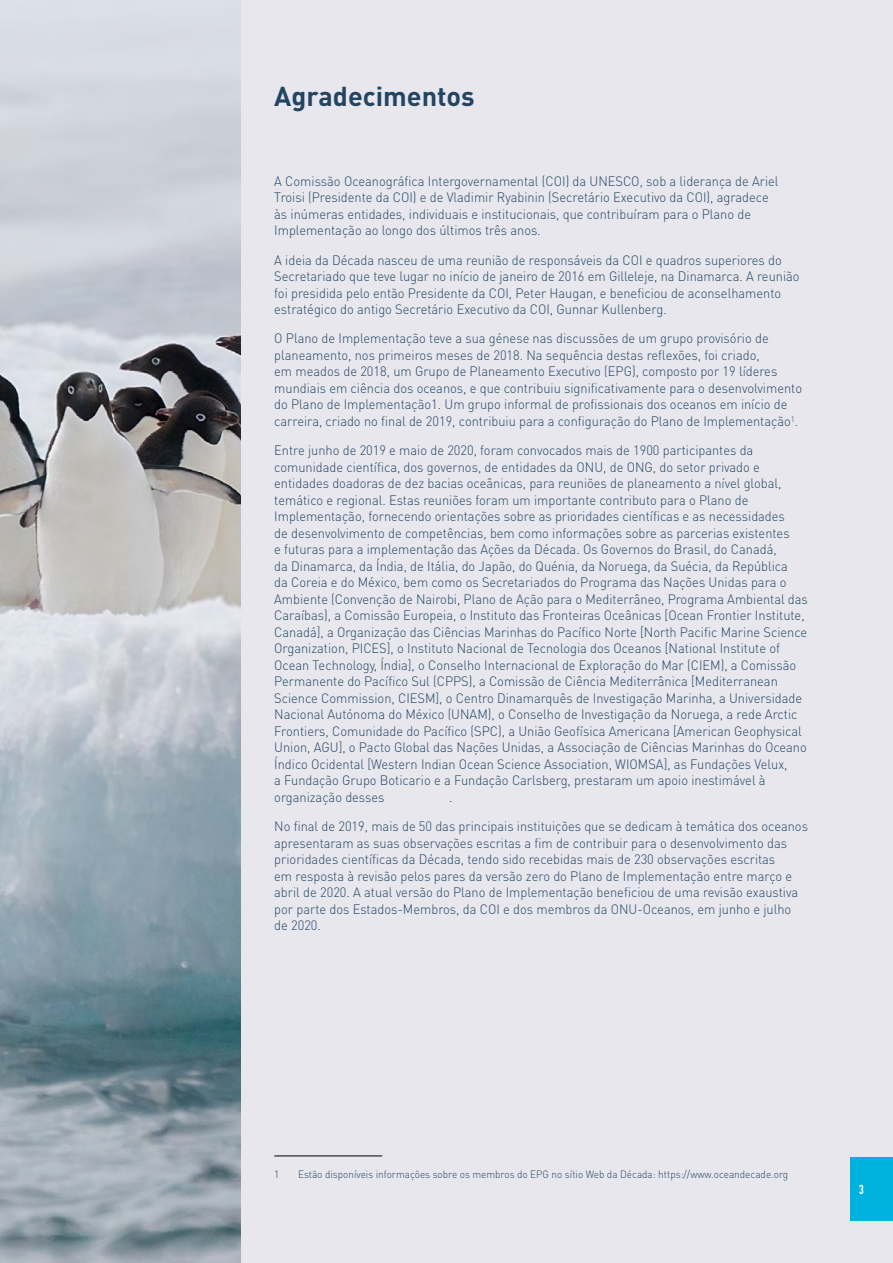
<style>
.page{position:relative;width:893px;height:1263px;background:#fff}
.page>*{position:absolute;margin:0;border:0;box-sizing:border-box;transform-origin:0 0}
.t1{font:700 27px "DINOT";color:#234562}
.t2{font:300 13.5px/16.5px "DINOT";color:#234562;scale:.95 1}
.t3{font:500 condensed 13.5px "DIN Next LT Pro";color:#fff;scale:.95 1}
.t4{font:300 10.5px "DINOT";color:#234562;scale:.95 1}
</style>
<div class="page">
<div style="left:230px;top:0;width:663px;height:1263px;background:#e7e7ed"></div>
<hr style="left:274px;top:1156px;width:108px;height:1px;background:#000">
<img style="left:0;top:0;width:240px;height:1263px">
<div style="left:850px;top:1157px;width:43px;height:63px;background:#00b2dd"></div>
<h1 class="t1" style="left:274px;top:78px;width:202px">Agradecimentos</h1>
<p class="t2" style="left:274px;top:172px;width:532px">A Comissão Oceanográfica Intergovernamental (COI) da UNESCO, sob a liderança de Ariel Troisi (Presidente da COI) e de Vladimir Ryabinin (Secretário Executivo da COI), agradece às inúmeras entidades, individuais e institucionais, que contribuíram para o Plano de Implementação ao longo dos últimos três anos.</p>
<p class="t2" style="left:274px;top:251px;width:554px">A ideia da Década nasceu de uma reunião de responsáveis da COI e quadros superiores do Secretariado que teve lugar no início de janeiro de 2016 em Gilleleje, na Dinamarca. A reunião foi presidida pelo então Presidente da COI, Peter Haugan, e beneficiou de aconselhamento estratégico do antigo Secretário Executivo da COI, Gunnar Kullenberg.</p>
<p class="t2" style="left:274px;top:330px;width:557px">O Plano de Implementação teve a sua génese nas discussões de um grupo provisório de planeamento, nos primeiros meses de 2018. Na sequência destas reflexões, foi criado,<br>em meados de 2018, um Grupo de Planeamento Executivo (EPG), composto por 19 líderes mundiais em ciência dos oceanos, e que contribuiu significativamente para o desenvolvimento do Plano de Implementação1. Um grupo informal de profissionais dos oceanos em início de carreira, criado no final de 2019, contribuiu para a configuração do Plano de Implementação<sup>1</sup>.</p>
<p class="t2" style="left:274px;top:442px;width:563px">Entre junho de 2019 e maio de 2020, foram convocados mais de 1900 participantes da comunidade científica, dos governos, de entidades da ONU, de ONG, do setor privado e entidades doadoras de dez bacias oceânicas, para reuniões de planeamento a nível global, temático e regional. Estas reuniões foram um importante contributo para o Plano de Implementação, fornecendo orientações sobre as prioridades científicas e as necessidades<br>de desenvolvimento de competências, bem como informações sobre as parcerias existentes<br>e futuras para a implementação das Ações da Década. Os Governos do Brasil, do Canadá,<br>da Dinamarca, da Índia, de Itália, do Japão, do Quénia, da Noruega, da Suécia, da República<br>da Coreia e do México, bem como os Secretariados do Programa das Nações Unidas para o Ambiente (Convenção de Nairobi, Plano de Ação para o Mediterrâneo, Programa Ambiental das Caraíbas), a Comissão Europeia, o Instituto das Fronteiras Oceânicas [Ocean Frontier Institute, Canadá], a Organização das Ciências Marinhas do Pacífico Norte [North Pacific Marine Science Organization, PICES], o Instituto Nacional de Tecnologia dos Oceanos [National Institute of Ocean Technology, Índia], o Conselho Internacional de Exploração do Mar (CIEM), a Comissão Permanente do Pacífico Sul (CPPS), a Comissão de Ciência Mediterrânica [Mediterranean Science Commission, CIESM], o Centro Dinamarquês de Investigação Marinha, a Universidade Nacional Autónoma do México (UNAM), o Conselho de Investigação da Noruega, a rede Arctic Frontiers, Comunidade do Pacífico (SPC), a União Geofísica Americana [American Geophysical Union, AGU], o Pacto Global das Nações Unidas, a Associação de Ciências Marinhas do Oceano Índico Ocidental [Western Indian Ocean Science Association, WIOMSA], as Fundações Velux,<br>a Fundação Grupo Boticario e a Fundação Carlsberg, prestaram um apoio inestimável à organização desses</p>
<p class="t2" style="left:274px;top:782px;width:563px;line-height:29.2px;text-indent:175px">.<br>No final de 2019, mais de 50 das principais instituições que se dedicam à temática dos oceanos</p>
<p class="t2" style="left:274px;top:834px;width:553px">apresentaram as suas observações escritas a fim de contribuir para o desenvolvimento das prioridades científicas da Década, tendo sido recebidas mais de 230 observações escritas<br>em resposta à revisão pelos pares da versão zero do Plano de Implementação entre março e abril de 2020. A atual versão do Plano de Implementação beneficiou de uma revisão exaustiva por parte dos Estados-Membros, da COI e dos membros da ONU-Oceanos, em junho e julho de 2020.</p>
<p class="t4" style="left:274px;top:1167px;width:7px">1</p>
<p class="t4" style="left:298px;top:1167px;width:517px">Estão disponíveis informações sobre os membros do EPG no sítio Web da Década: https://www.oceandecade.org</p>
<p class="t3" style="left:859px;top:1181px;width:7px">3</p>
</div>
